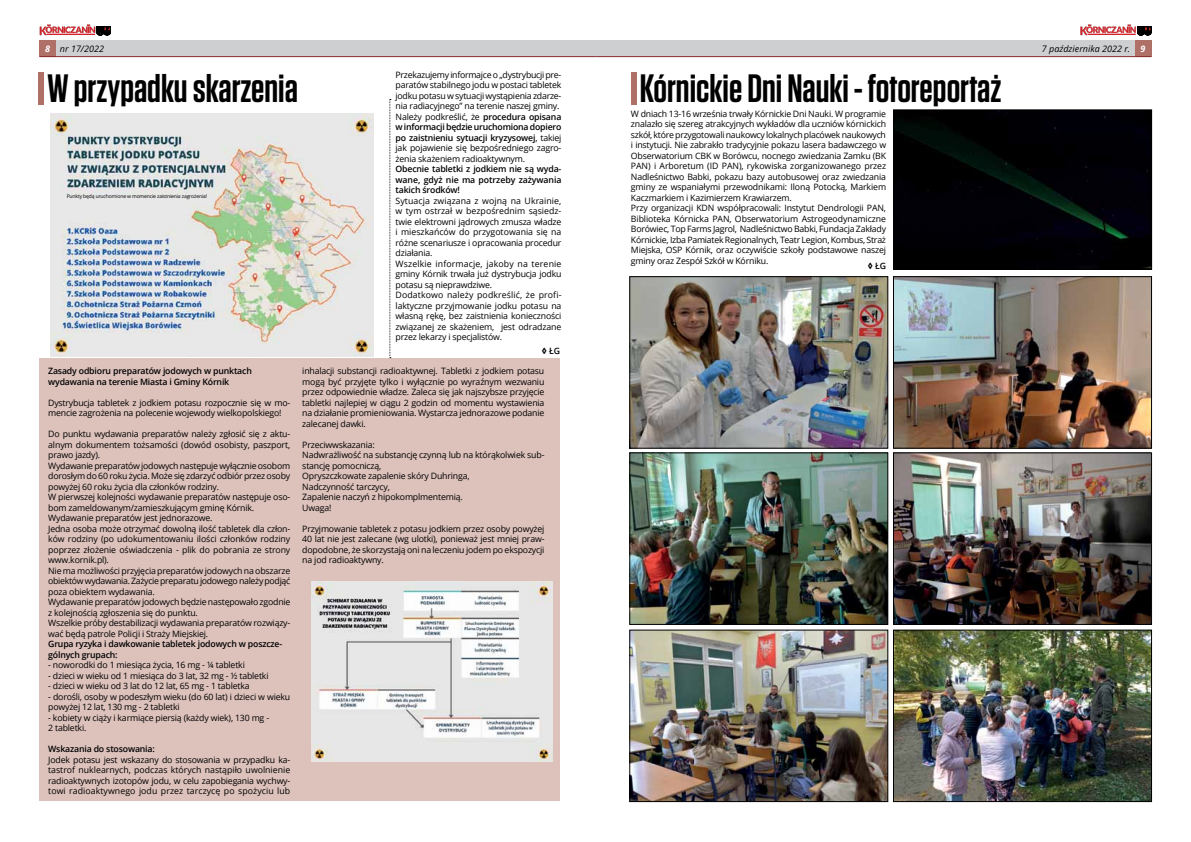
<style>
.page{position:relative;width:1191px;height:842px;background:#fff}
.page>*{position:absolute;margin:0;border:0;box-sizing:border-box;transform-origin:0 0}
.t1{font:600 39.5px "Tungsten";color:#000}
.t2{font:italic 9px "Open Sans";color:#000}
.t3{font:8.8px/10.5px "Open Sans";letter-spacing:-.02em;color:#000}
.t4{font:600 8.8px/10.5px "Open Sans";letter-spacing:-.02em;color:#000}
.t5{font:5.1px "Open Sans";letter-spacing:-.03em;color:#000}
.s1{font-weight:700;color:#fff}
.s2{font-weight:800}
.s3{font-weight:600}
</style>
<div class="page">
<div style="left:40px;top:359px;width:520px;height:442px;background:#ddc2bc"></div>
<img style="left:50px;top:113px;width:324px;height:243px">
<img style="left:312px;top:581px;width:241px;height:181px">
<div style="left:55px;top:40px;width:540px;height:17px;background:#cecfd1"></div>
<div style="left:595px;top:40px;width:547px;height:17px;background:#cecfd1"></div>
<div style="left:40px;top:40px;width:16px;height:17px;background:#af7068"></div>
<div style="left:1135px;top:40px;width:16px;height:17px;background:#af7068"></div>
<hr style="left:595px;top:56px;width:556px;height:1px;background:#892b30">
<hr style="left:40px;top:56px;width:555px;height:1px;background:#892b30">
<svg style="left:1080px;top:24px;width:71px;height:11px"></svg>
<svg style="left:40px;top:24px;width:71px;height:11px"></svg>
<svg style="left:390px;top:99px;width:1px;height:259px"></svg>
<div style="left:38px;top:72px;width:6px;height:33px;background:#af7068"></div>
<div style="left:631px;top:72px;width:5px;height:33px;background:#af7068"></div>
<img style="left:631px;top:632px;width:255px;height:168px">
<div style="left:629px;top:630px;width:259px;height:172px;border:1px solid #000"></div>
<img style="left:895px;top:632px;width:254px;height:168px">
<div style="left:893px;top:630px;width:258px;height:172px;border:1px solid #000"></div>
<img style="left:631px;top:455px;width:255px;height:168px">
<div style="left:629px;top:453px;width:259px;height:172px;border:1px solid #000"></div>
<img style="left:895px;top:455px;width:254px;height:168px">
<div style="left:893px;top:453px;width:258px;height:172px;border:1px solid #000"></div>
<img style="left:631px;top:278px;width:255px;height:168px">
<div style="left:629px;top:276px;width:259px;height:172px;border:1px solid #000"></div>
<img style="left:895px;top:278px;width:254px;height:168px">
<div style="left:893px;top:276px;width:258px;height:172px;border:1px solid #000"></div>
<img style="left:895px;top:112px;width:254px;height:155px">
<div style="left:893px;top:110px;width:258px;height:159px;border:1px solid #000"></div>
<p class="t2" style="left:45px;top:43px;width:60px"><span class="s1">8</span> nr 17/2022</p>
<p class="t2" style="left:1041px;top:43px;width:105px">7 października 2022 r. <span class="s1">9</span></p>
<h1 class="t1" style="left:47px;top:68px;width:252px">W przypadku skarzenia</h1>
<h1 class="t1" style="left:639px;top:68px;width:363px">Kórnickie Dni Nauki - fotoreportaż</h1>
<p class="t3" style="left:631px;top:108px;width:257px">W dniach 13-16 września trwały Kórnickie Dni Nauki. W programie znalazło się szereg atrakcyjnych wykładów dla uczniów kórnickich szkół, które przygotowali naukowcy lokalnych placówek naukowych i instytucji. Nie zabrakło tradycyjnie pokazu lasera badawczego w Obserwatorium CBK w Borówcu, nocnego zwiedzania Zamku (BK PAN) i Arboretum (ID PAN), rykowiska zorganizowanego przez Nadleśnictwo Babki, pokazu bazy autobusowej oraz zwiedzania gminy ze wspaniałymi przewodnikami: Iloną Potocką, Markiem Kaczmarkiem i Kazimierzem Krawiarzem.<br>Przy organizacji KDN współpracowali: Instytut Dendrologii PAN, Biblioteka Kórnicka PAN, Obserwatorium Astrogeodynamiczne Borówiec, Top Farms Jagrol, Nadleśnictwo Babki, Fundacja Zakłady Kórnickie, Izba Pamiatek Regionalnych, Teatr Legion, Kombus, Straż Miejska, OSP Kórnik, oraz oczywiście szkoły podstawowe naszej gminy oraz Zespół Szkół w Kórniku.</p>
<p class="t4" style="left:868px;top:260px;width:20px"><span class="s2">◊</span> ŁG</p>
<p class="t3" style="left:395px;top:69px;width:167px">Przekazujemy informajce o „dystrybucji pre&shy;paratów stabilnego jodu w postaci tabletek jodku potasu w sytuacji wystąpienia zdarze&shy;nia radiacyjnego” na terenie naszej gminy.<br>Należy podkreślić, że <span class="s3">procedura opisana w informacji będzie uruchomiona dopiero po zaistnieniu sytuacji kryzysowej</span>, takiej jak pojawienie się bezpośredniego zagro&shy;żenia skażeniem radioaktywnym.</p>
<p class="t4" style="left:395px;top:163px;width:167px;text-align:justify">Obecnie tabletki z jodkiem nie są wyda&shy;wane, gdyż nie ma potrzeby zażywania takich środków!</p>
<p class="t3" style="left:395px;top:195px;width:167px">Sytuacja związana z wojną na Ukrainie, w tym ostrzał w bezpośrednim sąsiedz&shy;twie elektrowni jądrowych zmusza władze i mieszkańców do przygotowania się na różne scenariusze i opracowania procedur działania.<br>Wszelkie informacje, jakoby na terenie gminy Kórnik trwała już dystrybucja jodku potasu są nieprawdziwe.<br>Dodatkowo należy podkreślić, że profi&shy;laktyczne przyjmowanie jodku potasu na własną rękę, bez zaistnienia konieczności związanej ze skażeniem, jest odradzane przez lekarzy i specjalistów.</p>
<p class="t5" style="left:67px;top:192px;width:142px">Punkty będą uruchomione w momencie zaistnienia zagrożenia!</p>
<p class="t4" style="left:48px;top:366px;width:205px">Zasady odbioru preparatów jodowych w punktach wydawania na terenie Miasta i Gminy Kórnik</p>
<p class="t3" style="left:48px;top:397px;width:244px">Dystrybucja tabletek z jodkiem potasu rozpocznie się w mo&shy;mencie zagrożenia na polecenie wojewody wielkopolskiego!</p>
<p class="t3" style="left:48px;top:429px;width:244px">Do punktu wydawania preparatów należy zgłosić się z aktu&shy;alnym dokumentem tożsamości (dowód osobisty, paszport, prawo jazdy).<br>Wydawanie preparatów jodowych następuje wyłącznie osobom dorosłym do 60 roku życia. Może się zdarzyć odbiór przez osoby powyżej 60 roku życia dla członków rodziny.<br>W pierwszej kolejności wydawanie preparatów następuje oso&shy;bom zameldowanym/zamieszkującym gminę Kórnik.<br>Wydawanie preparatów jest jednorazowe.<br>Jedna osoba może otrzymać dowolną ilość tabletek dla człon&shy;ków rodziny (po udokumentowaniu ilości członków rodziny poprzez złożenie oświadczenia - plik do pobrania ze strony www.kornik.pl).<br>Nie ma możliwości przyjęcia preparatów jodowych na obszarze obiektów wydawania. Zażycie preparatu jodowego należy podjąć poza obiektem wydawania.<br>Wydawanie preparatów jodowych będzie następowało zgodnie z kolejnością zgłoszenia się do punktu.<br>Wszelkie próby destabilizacji wydawania preparatów rozwiązy&shy;wać będą patrole Policji i Straży Miejskiej.</p>
<p class="t4" style="left:48px;top:639px;width:236px">Grupa ryzyka i dawkowanie tabletek jodowych w poszcze&shy;gólnych grupach:</p>
<p class="t3" style="left:48px;top:660px;width:198px">- noworodki do 1 miesiąca życia, 16 mg - ¼ tabletki</p>
<p class="t3" style="left:48px;top:670px;width:222px">- dzieci w wieku od 1 miesiąca do 3 lat, 32 mg - ½ tabletki</p>
<p class="t3" style="left:48px;top:681px;width:203px">- dzieci w wieku od 3 lat do 12 lat, 65 mg - 1 tabletka</p>
<p class="t3" style="left:48px;top:691px;width:244px">- dorośli, osoby w podeszłym wieku (do 60 lat) i dzieci w wieku powyżej 12 lat, 130 mg - 2 tabletki</p>
<p class="t3" style="left:48px;top:712px;width:222px">- kobiety w ciąży i karmiące piersią (każdy wiek), 130 mg -<br>2 tabletki.</p>
<p class="t4" style="left:48px;top:744px;width:108px">Wskazania do stosowania:</p>
<p class="t3" style="left:48px;top:754px;width:244px;text-align:justify">Jodek potasu jest wskazany do stosowania w przypadku ka&shy;tastrof nuklearnych, podczas których nastąpiło uwolnienie radioaktywnych izotopów jodu, w celu zapobiegania wychwy&shy;towi radioaktywnego jodu przez tarczycę po spożyciu lub</p>
<p class="t4" style="left:542px;top:345px;width:20px"><span class="s2">◊</span> ŁG</p>
<p class="t3" style="left:302px;top:366px;width:244px;text-align:justify">inhalacji substancji radioaktywnej. Tabletki z jodkiem potasu mogą być przyjęte tylko i wyłącznie po wyraźnym wezwaniu przez odpowiednie władze. Zaleca się jak najszybsze przyjęcie tabletki najlepiej w ciągu 2 godzin od momentu wystawienia na działanie promieniowania. Wystarcza jednorazowe podanie zalecanej dawki.</p>
<p class="t3" style="left:302px;top:439px;width:244px">Przeciwwskazania:<br>Nadwrażliwość na substancję czynną lub na którąkolwiek sub&shy;stancję pomocniczą,<br>Opryszczkowate zapalenie skóry Duhringa,<br>Nadczynność tarczycy,<br>Zapalenie naczyń z hipokomplmentemią.<br>Uwaga!</p>
<p class="t3" style="left:302px;top:523px;width:244px;text-align:justify">Przyjmowanie tabletek z potasu jodkiem przez osoby powyżej 40 lat nie jest zalecane (wg ulotki), ponieważ jest mniej praw&shy;dopodobne, że skorzystają oni na leczeniu jodem po ekspozycji na jod radioaktywny.</p>
</div>
